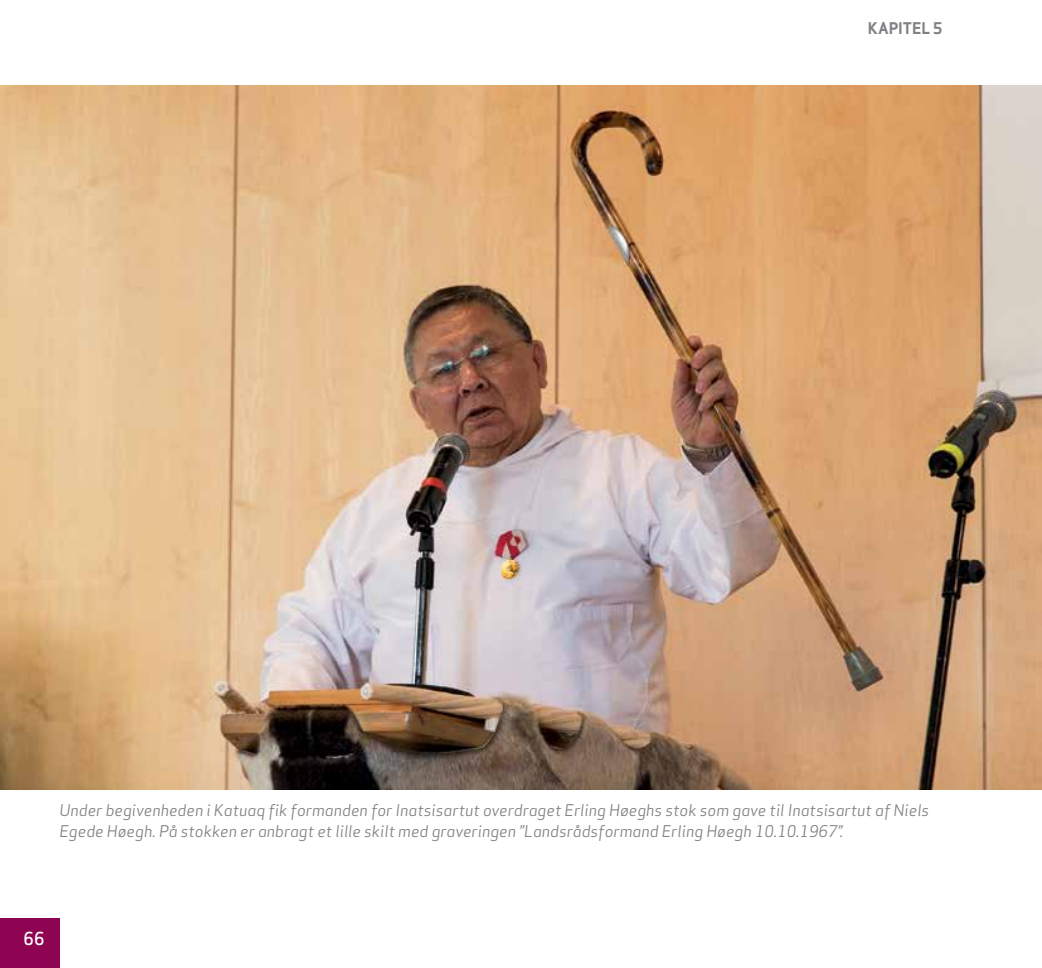
<style>
.page{position:relative;width:1042px;height:968px;background:#fff}
.page>*{position:absolute;margin:0;border:0;box-sizing:border-box;transform-origin:0 0}
.t1{font:500 17.5px "Apex Sans";color:#fff}
.t2{font:italic 15.75px/21px "Apex Sans";color:#808285}
.t3{font:700 15.75px "Apex Sans";color:#808285}
</style>
<div class="page">
<div style="left:0;top:918px;width:60px;height:49px;background:#8e0352"></div>
<img style="left:0;top:85px;width:1042px;height:704px">
<p class="t3" style="left:868px;top:18px;width:76px">KAPITEL 5</p>
<p class="t2" style="left:60px;top:798px;width:871px">Under begivenheden i Katuaq fik formanden for Inatsisartut overdraget Erling Høeghs stok som gave til Inatsisartut af Niels<br>Egede Høegh. På stokken er anbragt et lille skilt med graveringen ”Landsrådsformand Erling Høegh 10.10.1967”.</p>
<p class="t1" style="left:24px;top:923px;width:22px">66</p>
</div>
